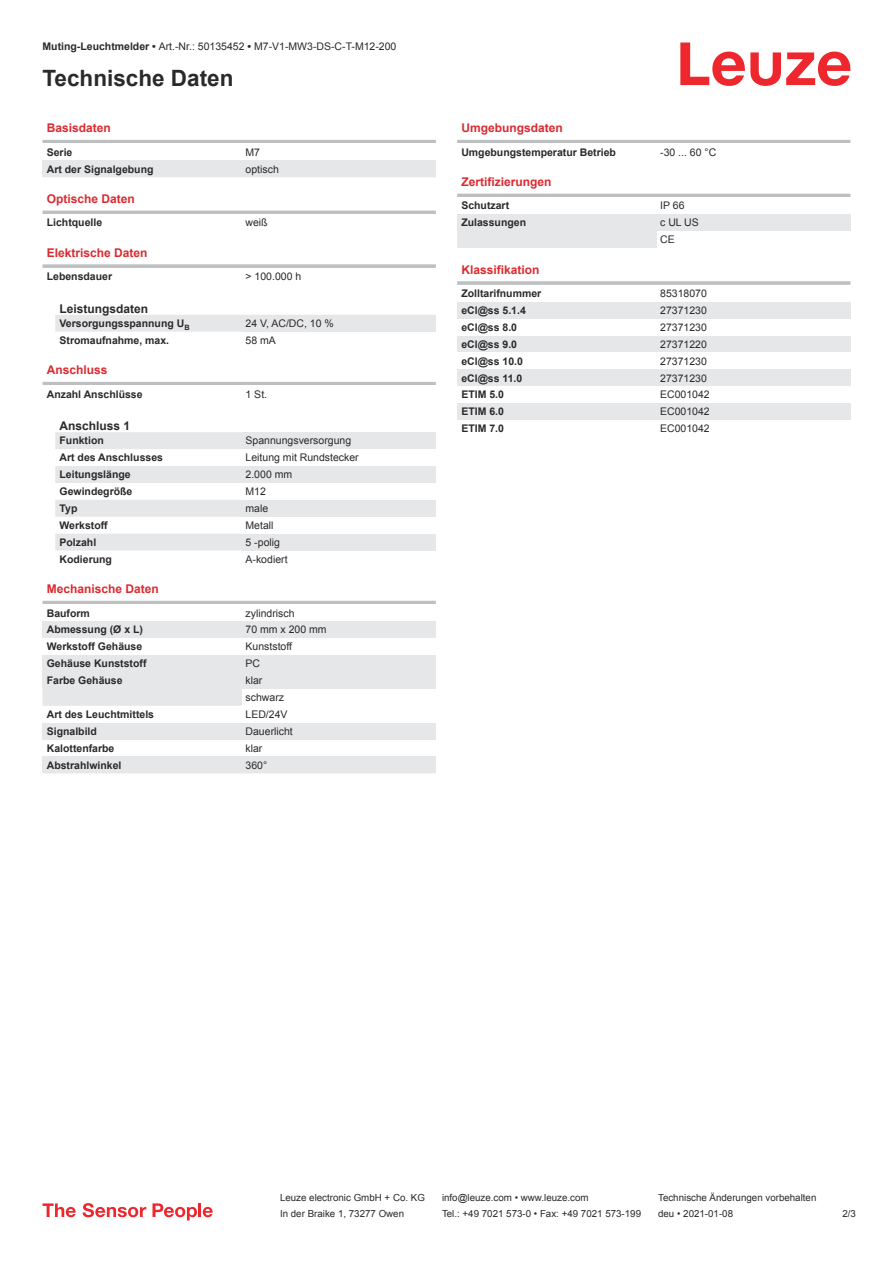
<style>
.page{position:relative;width:893px;height:1263px;background:#fff}
.page>*{position:absolute;margin:0;border:0;box-sizing:border-box;transform-origin:0 0}
.t1{font:700 22.5px "Arial";color:#2b292a}
.t2{font:700 12px "Arial";color:#db2a30}
.t3{font:700 12px "Arial";color:#2b292a}
.t4{font:700 10.5px "Arial";color:#2b292a}
.t5{font:10.5px/17px "Arial";color:#2b292a}
.t6{font:9.75px "Arial";color:#2b292a}
.s1{font-weight:700}
</style>
<div class="page">
<svg style="left:680px;top:43px;width:170px;height:43px"></svg>
<svg style="left:43px;top:315px;width:199px;height:391px"></svg>
<hr style="left:43px;top:140px;width:393px;height:3px;background:#bdbfc1">
<div style="left:43px;top:160px;width:199px;height:17px;background:#e6e7e9"></div>
<div style="left:242px;top:160px;width:194px;height:17px;background:#e6e7e9"></div>
<hr style="left:43px;top:211px;width:393px;height:3px;background:#bdbfc1">
<svg style="left:43px;top:264px;width:393px;height:4px;background:#c3c5c7"></svg>
<div style="left:242px;top:315px;width:194px;height:17px;background:#e6e7e9"></div>
<div style="left:43px;top:366px;width:393px;height:18px;background:#fff"></div>
<hr style="left:43px;top:382px;width:393px;height:3px;background:#bdbfc1">
<div style="left:43px;top:385px;width:199px;height:17px;background:#fff"></div>
<div style="left:242px;top:432px;width:194px;height:17px;background:#e6e7e9"></div>
<div style="left:242px;top:466px;width:194px;height:17px;background:#e6e7e9"></div>
<div style="left:242px;top:500px;width:194px;height:17px;background:#e6e7e9"></div>
<div style="left:242px;top:534px;width:194px;height:16px;background:#e6e7e9"></div>
<div style="left:43px;top:584px;width:393px;height:18px;background:#fff"></div>
<hr style="left:43px;top:601px;width:393px;height:3px;background:#bdbfc1">
<div style="left:43px;top:604px;width:199px;height:17px;background:#fff"></div>
<div style="left:43px;top:621px;width:199px;height:17px;background:#e6e7e9"></div>
<div style="left:242px;top:621px;width:194px;height:17px;background:#e6e7e9"></div>
<div style="left:43px;top:638px;width:199px;height:17px;background:#fff"></div>
<div style="left:43px;top:655px;width:199px;height:17px;background:#e6e7e9"></div>
<div style="left:242px;top:655px;width:194px;height:17px;background:#e6e7e9"></div>
<div style="left:43px;top:672px;width:199px;height:17px;background:#e6e7e9"></div>
<div style="left:242px;top:672px;width:194px;height:17px;background:#e6e7e9"></div>
<div style="left:43px;top:723px;width:199px;height:17px;background:#e6e7e9"></div>
<div style="left:242px;top:723px;width:194px;height:17px;background:#e6e7e9"></div>
<div style="left:43px;top:756px;width:199px;height:17px;background:#e6e7e9"></div>
<div style="left:242px;top:756px;width:194px;height:17px;background:#e6e7e9"></div>
<div style="left:457px;top:231px;width:200px;height:17px;background:#e6e7e9"></div>
<hr style="left:457px;top:140px;width:393px;height:3px;background:#bdbfc1">
<hr style="left:457px;top:194px;width:393px;height:3px;background:#bdbfc1">
<div style="left:457px;top:214px;width:200px;height:17px;background:#e6e7e9"></div>
<div style="left:657px;top:214px;width:193px;height:17px;background:#e6e7e9"></div>
<hr style="left:457px;top:281px;width:393px;height:4px;background:#c6c8c9">
<div style="left:457px;top:302px;width:200px;height:17px;background:#e6e7e9"></div>
<div style="left:657px;top:302px;width:193px;height:17px;background:#e6e7e9"></div>
<div style="left:457px;top:336px;width:200px;height:16px;background:#e6e7e9"></div>
<div style="left:657px;top:336px;width:193px;height:16px;background:#e6e7e9"></div>
<div style="left:457px;top:369px;width:200px;height:17px;background:#e6e7e9"></div>
<div style="left:657px;top:369px;width:193px;height:17px;background:#e6e7e9"></div>
<div style="left:457px;top:403px;width:200px;height:17px;background:#e6e7e9"></div>
<div style="left:657px;top:403px;width:193px;height:17px;background:#e6e7e9"></div>
<svg style="left:43px;top:1203px;width:33px;height:14px"></svg>
<svg style="left:83px;top:1203px;width:63px;height:14px"></svg>
<svg style="left:153px;top:1203px;width:44px;height:17px"></svg>
<hr style="left:198px;top:1203px;width:3px;height:14px;background:#ed272d">
<svg style="left:203px;top:1207px;width:10px;height:10px"></svg>
<p class="t5" style="left:43px;top:39px;width:355px"><span class="s1">Muting-Leuchtmelder •</span> Art.-Nr.: 50135452 <span class="s1">•</span> M7-V1-MW3-DS-C-T-M12-200</p>
<h1 class="t1" style="left:43px;top:69px;width:192px">Technische Daten</h1>
<p class="t2" style="left:47px;top:123px;width:66px">Basisdaten</p>
<p class="t4" style="left:47px;top:148px;width:27px">Serie</p>
<p class="t5" style="left:246px;top:144px;width:16px">M7</p>
<p class="t4" style="left:47px;top:165px;width:108px">Art der Signalgebung</p>
<p class="t5" style="left:246px;top:161px;width:35px">optisch</p>
<p class="t2" style="left:47px;top:194px;width:90px">Optische Daten</p>
<p class="t4" style="left:47px;top:218px;width:57px">Lichtquelle</p>
<p class="t5" style="left:246px;top:215px;width:24px">weiß</p>
<p class="t2" style="left:47px;top:248px;width:102px">Elektrische Daten</p>
<p class="t4" style="left:47px;top:272px;width:67px">Lebensdauer</p>
<p class="t5" style="left:246px;top:269px;width:57px">&gt; 100.000 h</p>
<p class="t3" style="left:60px;top:304px;width:90px">Leistungsdaten</p>
<p class="t4" style="left:60px;top:319px;width:132px">Versorgungsspannung U<sub>B</sub></p>
<p class="t5" style="left:246px;top:316px;width:90px">24 V, AC/DC, 10 %</p>
<p class="t4" style="left:60px;top:336px;width:111px">Stromaufnahme, max.</p>
<p class="t5" style="left:246px;top:333px;width:32px">58 mA</p>
<p class="t2" style="left:47px;top:365px;width:62px">Anschluss</p>
<p class="t4" style="left:47px;top:390px;width:97px">Anzahl Anschlüsse</p>
<p class="t5" style="left:246px;top:386px;width:23px">1 St.</p>
<p class="t3" style="left:60px;top:421px;width:72px">Anschluss 1</p>
<p class="t4" style="left:60px;top:436px;width:46px">Funktion</p>
<p class="t5" style="left:246px;top:433px;width:107px">Spannungsversorgung</p>
<p class="t4" style="left:60px;top:453px;width:105px">Art des Anschlusses</p>
<p class="t5" style="left:246px;top:450px;width:115px">Leitung mit Rundstecker</p>
<p class="t4" style="left:60px;top:470px;width:73px">Leitungslänge</p>
<p class="t5" style="left:246px;top:467px;width:48px">2.000 mm</p>
<p class="t4" style="left:60px;top:487px;width:74px">Gewindegröße</p>
<p class="t5" style="left:246px;top:484px;width:22px">M12</p>
<p class="t4" style="left:60px;top:504px;width:19px">Typ</p>
<p class="t5" style="left:246px;top:501px;width:24px">male</p>
<p class="t4" style="left:60px;top:521px;width:50px">Werkstoff</p>
<p class="t5" style="left:246px;top:518px;width:30px">Metall</p>
<p class="t4" style="left:60px;top:538px;width:38px">Polzahl</p>
<p class="t5" style="left:246px;top:535px;width:36px">5 -polig</p>
<p class="t4" style="left:60px;top:555px;width:54px">Kodierung</p>
<p class="t5" style="left:246px;top:551px;width:44px">A-kodiert</p>
<p class="t2" style="left:47px;top:584px;width:114px">Mechanische Daten</p>
<p class="t4" style="left:47px;top:609px;width:45px">Bauform</p>
<p class="t5" style="left:246px;top:605px;width:51px">zylindrisch</p>
<p class="t4" style="left:47px;top:626px;width:98px">Abmessung (Ø x L)</p>
<p class="t5" style="left:246px;top:622px;width:83px">70 mm x 200 mm</p>
<p class="t4" style="left:47px;top:642px;width:97px">Werkstoff Gehäuse</p>
<p class="t5" style="left:246px;top:639px;width:48px">Kunststoff</p>
<p class="t4" style="left:47px;top:659px;width:101px">Gehäuse Kunststoff</p>
<p class="t5" style="left:246px;top:656px;width:16px">PC</p>
<p class="t4" style="left:47px;top:676px;width:77px">Farbe Gehäuse</p>
<p class="t5" style="left:246px;top:673px;width:40px">klar schwarz</p>
<p class="t4" style="left:47px;top:710px;width:109px">Art des Leuchtmittels</p>
<p class="t5" style="left:246px;top:707px;width:44px">LED/24V</p>
<p class="t4" style="left:47px;top:727px;width:52px">Signalbild</p>
<p class="t5" style="left:246px;top:724px;width:49px">Dauerlicht</p>
<p class="t4" style="left:47px;top:744px;width:69px">Kalottenfarbe</p>
<p class="t5" style="left:246px;top:741px;width:18px">klar</p>
<p class="t4" style="left:47px;top:761px;width:76px">Abstrahlwinkel</p>
<p class="t5" style="left:246px;top:757px;width:23px">360°</p>
<p class="t2" style="left:461px;top:123px;width:103px">Umgebungsdaten</p>
<p class="t4" style="left:461px;top:148px;width:156px">Umgebungstemperatur Betrieb</p>
<p class="t5" style="left:660px;top:144px;width:58px">-30 ... 60 °C</p>
<p class="t2" style="left:461px;top:177px;width:92px">Zertifizierungen</p>
<p class="t4" style="left:461px;top:202px;width:49px">Schutzart</p>
<p class="t5" style="left:660px;top:198px;width:26px">IP 66</p>
<p class="t4" style="left:461px;top:218px;width:66px">Zulassungen</p>
<p class="t5" style="left:660px;top:215px;width:40px">c UL US<br>CE</p>
<p class="t2" style="left:461px;top:265px;width:80px">Klassifikation</p>
<p class="t4" style="left:461px;top:289px;width:81px">Zolltarifnummer</p>
<p class="t5" style="left:660px;top:286px;width:48px">85318070</p>
<p class="t4" style="left:461px;top:306px;width:66px">eCl@ss 5.1.4</p>
<p class="t5" style="left:660px;top:303px;width:48px">27371230</p>
<p class="t4" style="left:461px;top:323px;width:57px">eCl@ss 8.0</p>
<p class="t5" style="left:660px;top:320px;width:48px">27371230</p>
<p class="t4" style="left:461px;top:340px;width:57px">eCl@ss 9.0</p>
<p class="t5" style="left:660px;top:337px;width:48px">27371220</p>
<p class="t4" style="left:461px;top:357px;width:63px">eCl@ss 10.0</p>
<p class="t5" style="left:660px;top:353px;width:48px">27371230</p>
<p class="t4" style="left:461px;top:374px;width:63px">eCl@ss 11.0</p>
<p class="t5" style="left:660px;top:370px;width:48px">27371230</p>
<p class="t4" style="left:461px;top:391px;width:44px">ETIM 5.0</p>
<p class="t5" style="left:660px;top:387px;width:51px">EC001042</p>
<p class="t4" style="left:461px;top:407px;width:44px">ETIM 6.0</p>
<p class="t5" style="left:660px;top:404px;width:51px">EC001042</p>
<p class="t4" style="left:461px;top:424px;width:44px">ETIM 7.0</p>
<p class="t5" style="left:660px;top:421px;width:51px">EC001042</p>
<p class="t6" style="left:280px;top:1194px;width:146px">Leuze electronic GmbH + Co. KG</p>
<p class="t6" style="left:442px;top:1194px;width:148px">info@leuze.com • www.leuze.com</p>
<p class="t6" style="left:658px;top:1194px;width:160px">Technische Änderungen vorbehalten</p>
<p class="t6" style="left:280px;top:1210px;width:126px">In der Braike 1, 73277 Owen</p>
<p class="t6" style="left:442px;top:1210px;width:201px">Tel.: +49 7021 573-0 • Fax: +49 7021 573-199</p>
<p class="t6" style="left:658px;top:1210px;width:76px">deu • 2021-01-08</p>
<p class="t6" style="left:842px;top:1210px;width:15px">2 /3</p>
</div>
